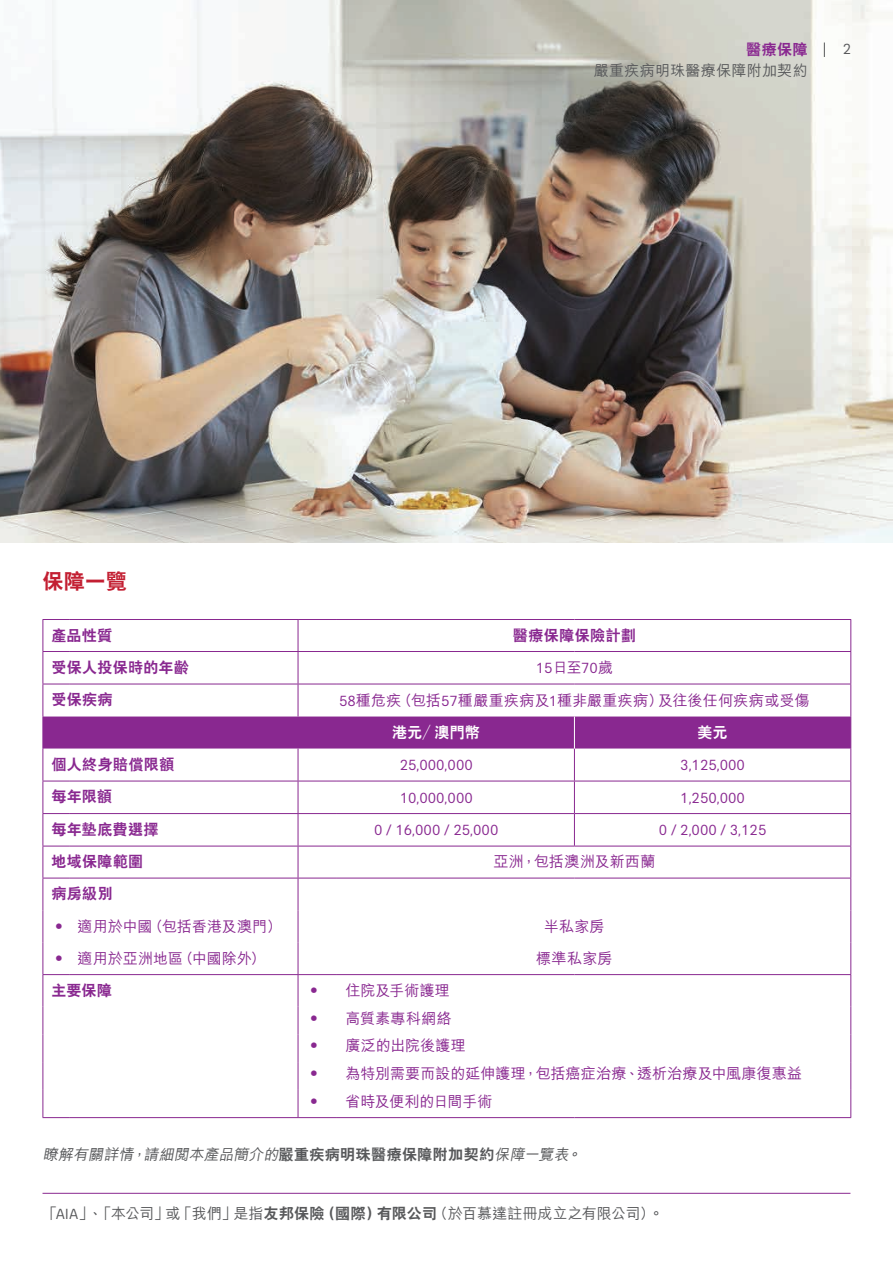
<style>
.page{position:relative;width:893px;height:1263px;background:#fff}
.page>*{position:absolute;margin:0;border:0;box-sizing:border-box;transform-origin:0 0}
.t1{font:800 21px "C Hei 2 HK";color:#c31f32}
.t2{font:500 15px "M Hei HK";letter-spacing:.005em;color:#892890}
.t3{font:15px "AIA Everest";color:#892890}
.t4{font:800 15px "C Hei 2 HK";letter-spacing:.025em;color:#892890}
.t5{font:500 15px "M Hei HK";letter-spacing:-.01em;color:#57585a}
.t6{font:italic 500 15px "M Hei HK";color:#57585a}
.t7{font:500 15px "M Hei HK";letter-spacing:.01em;color:#57585a}
.t8{font:800 15px "C Hei 2 HK";letter-spacing:.025em;color:#fff}
.t9{font:15px "AIA Everest";color:#57585a}
.s1{font-family:"M Hei HK";font-weight:500}
.s2{font-family:"AIA Everest";font-weight:400}
.s3{font-family:"C Hei 2 HK";font-weight:800;font-style:normal}
.s4{font-family:"C Hei 2 HK";font-weight:800}
</style>
<div class="page">
<img style="left:0;top:0;width:893px;height:542px">
<hr style="left:43px;top:1193px;width:807px;height:1px;background:#892890">
<div style="left:44px;top:716px;width:806px;height:32px;background:#892890"></div>
<hr style="left:850px;top:620px;width:1px;height:31px;background:#892890">
<hr style="left:850px;top:652px;width:1px;height:32px;background:#892890">
<hr style="left:850px;top:684px;width:1px;height:32px;background:#892890">
<svg style="left:44px;top:781px;width:25px;height:1px"></svg>
<hr style="left:69px;top:781px;width:229px;height:1px;background:#892890">
<hr style="left:298px;top:781px;width:39px;height:1px;background:#892890">
<hr style="left:337px;top:781px;width:237px;height:1px;background:#892890">
<hr style="left:574px;top:781px;width:277px;height:1px;background:#892890">
<svg style="left:43px;top:813px;width:26px;height:1px"></svg>
<hr style="left:69px;top:813px;width:229px;height:1px;background:#892890">
<hr style="left:298px;top:813px;width:39px;height:1px;background:#892890">
<hr style="left:337px;top:813px;width:237px;height:1px;background:#892890">
<hr style="left:574px;top:813px;width:277px;height:1px;background:#892890">
<svg style="left:44px;top:846px;width:25px;height:1px"></svg>
<hr style="left:69px;top:846px;width:229px;height:1px;background:#892890">
<hr style="left:298px;top:846px;width:39px;height:1px;background:#892890">
<hr style="left:337px;top:846px;width:237px;height:1px;background:#892890">
<hr style="left:574px;top:846px;width:277px;height:1px;background:#892890">
<hr style="left:850px;top:846px;width:1px;height:32px;background:#892890">
<svg style="left:44px;top:878px;width:25px;height:1px"></svg>
<hr style="left:69px;top:878px;width:229px;height:1px;background:#892890">
<hr style="left:298px;top:878px;width:39px;height:1px;background:#892890">
<hr style="left:337px;top:878px;width:237px;height:1px;background:#892890">
<hr style="left:574px;top:878px;width:277px;height:1px;background:#892890">
<hr style="left:850px;top:910px;width:1px;height:32px;background:#892890">
<hr style="left:850px;top:942px;width:1px;height:32px;background:#892890">
<hr style="left:850px;top:975px;width:1px;height:31px;background:#892890">
<svg style="left:850px;top:1006px;width:1px;height:111px"></svg>
<svg style="left:43px;top:974px;width:26px;height:1px"></svg>
<hr style="left:69px;top:974px;width:229px;height:1px;background:#892890">
<hr style="left:298px;top:974px;width:39px;height:1px;background:#892890">
<hr style="left:337px;top:974px;width:237px;height:1px;background:#892890">
<hr style="left:574px;top:974px;width:277px;height:1px;background:#892890">
<svg style="left:43px;top:619px;width:26px;height:1px"></svg>
<hr style="left:43px;top:620px;width:1px;height:31px;background:#892890">
<hr style="left:69px;top:619px;width:229px;height:1px;background:#892890">
<hr style="left:298px;top:619px;width:39px;height:1px;background:#892890">
<hr style="left:298px;top:620px;width:1px;height:31px;background:#892890">
<hr style="left:337px;top:619px;width:237px;height:1px;background:#892890">
<hr style="left:574px;top:619px;width:277px;height:1px;background:#892890">
<svg style="left:43px;top:651px;width:26px;height:1px"></svg>
<hr style="left:43px;top:652px;width:1px;height:32px;background:#892890">
<hr style="left:69px;top:651px;width:229px;height:1px;background:#892890">
<hr style="left:298px;top:651px;width:39px;height:1px;background:#892890">
<hr style="left:298px;top:652px;width:1px;height:32px;background:#892890">
<hr style="left:337px;top:651px;width:237px;height:1px;background:#892890">
<hr style="left:574px;top:651px;width:277px;height:1px;background:#892890">
<svg style="left:44px;top:684px;width:25px;height:1px"></svg>
<hr style="left:43px;top:684px;width:1px;height:32px;background:#892890">
<hr style="left:69px;top:684px;width:229px;height:1px;background:#892890">
<hr style="left:298px;top:684px;width:39px;height:1px;background:#892890">
<hr style="left:298px;top:684px;width:1px;height:32px;background:#892890">
<hr style="left:337px;top:684px;width:237px;height:1px;background:#892890">
<hr style="left:574px;top:684px;width:277px;height:1px;background:#892890">
<hr style="left:43px;top:716px;width:1px;height:32px;background:#892890">
<hr style="left:850px;top:716px;width:1px;height:32px;background:#892890">
<hr style="left:43px;top:748px;width:1px;height:33px;background:#892890">
<hr style="left:298px;top:748px;width:1px;height:33px;background:#892890">
<hr style="left:574px;top:748px;width:1px;height:33px;background:#892890">
<hr style="left:850px;top:748px;width:1px;height:33px;background:#892890">
<hr style="left:43px;top:781px;width:1px;height:32px;background:#892890">
<hr style="left:298px;top:781px;width:1px;height:32px;background:#892890">
<hr style="left:574px;top:781px;width:1px;height:32px;background:#892890">
<hr style="left:850px;top:781px;width:1px;height:32px;background:#892890">
<hr style="left:43px;top:814px;width:1px;height:32px;background:#892890">
<hr style="left:298px;top:814px;width:1px;height:32px;background:#892890">
<hr style="left:574px;top:814px;width:1px;height:32px;background:#892890">
<hr style="left:850px;top:814px;width:1px;height:32px;background:#892890">
<hr style="left:43px;top:846px;width:1px;height:32px;background:#892890">
<hr style="left:298px;top:846px;width:1px;height:32px;background:#892890">
<hr style="left:43px;top:878px;width:1px;height:32px;background:#892890">
<hr style="left:298px;top:878px;width:1px;height:32px;background:#892890">
<hr style="left:850px;top:878px;width:1px;height:32px;background:#892890">
<hr style="left:43px;top:910px;width:1px;height:32px;background:#892890">
<hr style="left:298px;top:910px;width:1px;height:32px;background:#892890">
<hr style="left:43px;top:942px;width:1px;height:32px;background:#892890">
<hr style="left:298px;top:942px;width:1px;height:32px;background:#892890">
<hr style="left:43px;top:975px;width:1px;height:31px;background:#892890">
<hr style="left:298px;top:975px;width:1px;height:31px;background:#892890">
<svg style="left:298px;top:1006px;width:1px;height:111px"></svg>
<hr style="left:574px;top:716px;width:1px;height:32px;background:#fff">
<svg style="left:43px;top:1006px;width:26px;height:112px"></svg>
<hr style="left:69px;top:1117px;width:229px;height:1px;background:#892890">
<hr style="left:298px;top:1117px;width:39px;height:1px;background:#892890">
<hr style="left:337px;top:1117px;width:237px;height:1px;background:#892890">
<hr style="left:574px;top:1117px;width:277px;height:1px;background:#892890">
<svg style="left:824px;top:43px;width:1px;height:14px"></svg>
<p class="t4" style="left:746px;top:42px;width:63px">醫療保障</p>
<p class="t7" style="left:594px;top:60px;width:215px">嚴重疾病明珠醫療保障附加契約</p>
<p class="t9" style="left:843px;top:40px;width:10px">2</p>
<h1 class="t1" style="left:43px;top:571px;width:86px">保障一覽</h1>
<p class="t4" style="left:51px;top:628px;width:62px">產品性質</p>
<p class="t4" style="left:513px;top:628px;width:124px">醫療保障保險計劃</p>
<p class="t4" style="left:51px;top:660px;width:139px">受保人投保時的年齡</p>
<p class="t3" style="left:536px;top:660px;width:79px">15<span class="s1">日至</span>70<span class="s1">歲</span></p>
<p class="t4" style="left:51px;top:692px;width:63px">受保疾病</p>
<p class="t2" style="left:339px;top:689px;width:472px"><span class="s2">58</span>種危疾（包括<span class="s2">57</span>種嚴重疾病及<span class="s2">1</span>種非嚴重疾病）及往後任何疾病或受傷</p>
<p class="t8" style="left:392px;top:725px;width:89px">港元／澳門幣</p>
<p class="t8" style="left:697px;top:725px;width:32px">美元</p>
<p class="t4" style="left:51px;top:757px;width:125px">個人終身賠償限額</p>
<p class="t3" style="left:400px;top:757px;width:75px">25,000,000</p>
<p class="t3" style="left:680px;top:757px;width:66px">3,125,000</p>
<p class="t4" style="left:51px;top:789px;width:62px">每年限額</p>
<p class="t3" style="left:400px;top:789px;width:75px">10,000,000</p>
<p class="t3" style="left:680px;top:789px;width:66px">1,250,000</p>
<p class="t4" style="left:51px;top:822px;width:108px">每年墊底費選擇</p>
<p class="t3" style="left:374px;top:822px;width:126px">0 / 16,000 / 25,000</p>
<p class="t3" style="left:659px;top:822px;width:109px">0 / 2,000 / 3,125</p>
<p class="t4" style="left:51px;top:854px;width:93px">地域保障範圍</p>
<p class="t2" style="left:493px;top:851px;width:163px">亞洲，包括澳洲及新西蘭</p>
<p class="t4" style="left:51px;top:886px;width:63px">病房級別</p>
<p class="t2" style="left:51px;top:915px;width:232px">• 適用於中國（包括香港及澳門）</p>
<p class="t2" style="left:544px;top:915px;width:62px">半私家房</p>
<p class="t2" style="left:51px;top:947px;width:216px">• 適用於亞洲地區（中國除外）</p>
<p class="t2" style="left:536px;top:947px;width:78px">標準私家房</p>
<p class="t4" style="left:51px;top:983px;width:62px">主要保障</p>
<p class="t2" style="left:307px;top:979px;width:145px">• 住院及手術護理</p>
<p class="t2" style="left:307px;top:1007px;width:147px">• 高質素專科網絡</p>
<p class="t2" style="left:307px;top:1035px;width:161px">• 廣泛的出院後護理</p>
<p class="t2" style="left:307px;top:1063px;width:497px">• 為特別需要而設的延伸護理，包括癌症治療、透析治療及中風康復惠益</p>
<p class="t2" style="left:307px;top:1090px;width:187px">• 省時及便利的日間手術</p>
<p class="t6" style="left:43px;top:1143px;width:544px">瞭解有關詳情，請細閱本產品簡介的<span class="s3">嚴重疾病明珠醫療保障附加契約</span>保障一覽表。</p>
<p class="t5" style="left:43px;top:1203px;width:623px">「<span class="s2">AIA</span>」、「本公司」或「我們」是指<span class="s4">友邦保險（國際）有限公司</span>（於百慕達註冊成立之有限公司）。</p>
</div>
